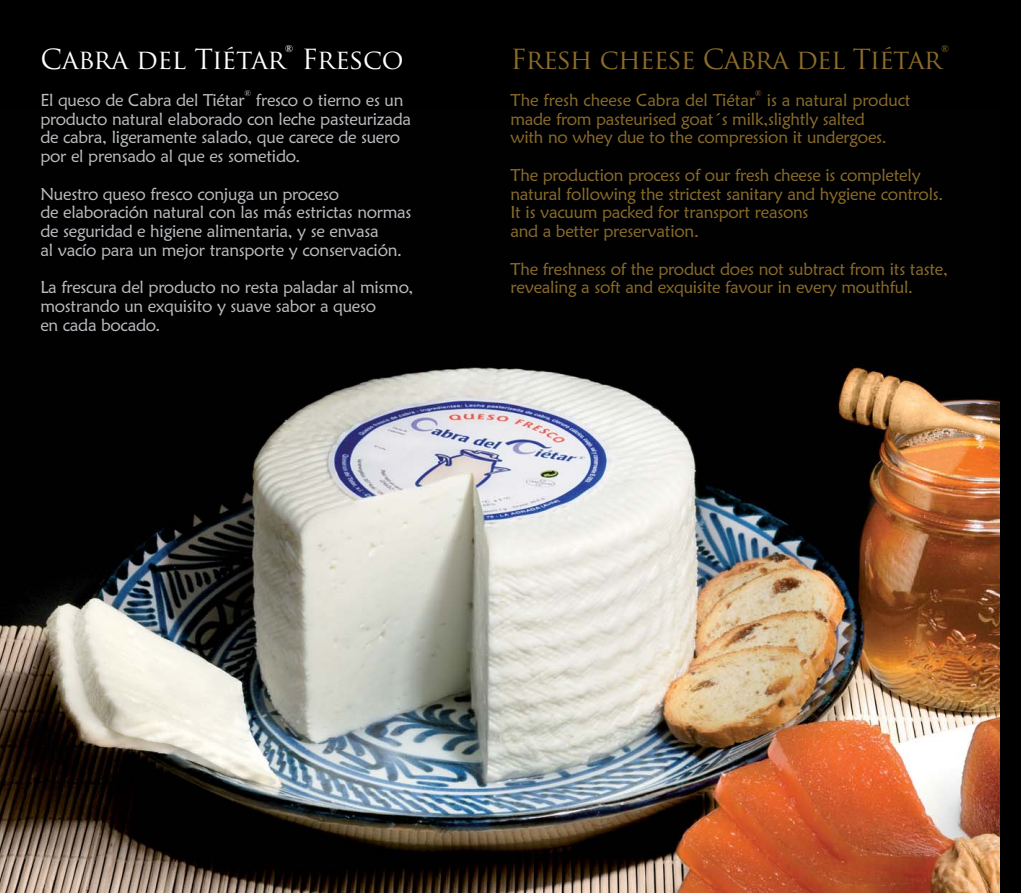
<style>
.page{position:relative;width:1021px;height:893px;background:#fff}
.page>*{position:absolute;margin:0;border:0;box-sizing:border-box;transform-origin:0 0}
.t1{font:27px "Trajan Pro";letter-spacing:-.03em;color:#8a6c2a}
.t2{font:27px "Trajan Pro";letter-spacing:-.015em;color:#fff}
.t3{font:17.25px/18.8px "Maiandra GD";letter-spacing:-.015em;color:#bbbdc0}
.t4{font:17.25px/18.8px "Maiandra GD";letter-spacing:-.015em;color:#8a6c2a}
.t5{font:10.5px "Times New Roman";color:#fff}
.t6{font:10.5px "Times New Roman";color:#8a6c2a}
.t7{font:8.7px "Times New Roman";color:#bbbdc0}
.t8{font:8.7px "Times New Roman";color:#8a6c2a}
</style>
<div class="page">
<div style="left:0;top:0;width:1020px;height:893px;background:#000"></div>
<img style="left:0;top:363px;width:999px;height:530px">
<p class="t5" style="left:285px;top:42px;width:9px">®</p>
<p class="t2" style="left:302px;top:43px;width:103px">Fresco</p>
<p class="t1" style="left:510px;top:43px;width:433px">Fresh cheese Cabra del Tiétar</p>
<p class="t6" style="left:941px;top:42px;width:9px">®</p>
<p class="t2" style="left:40px;top:43px;width:247px">Cabra del Tiétar</p>
<p class="t7" style="left:244px;top:88px;width:8px">®</p>
<p class="t3" style="left:40px;top:92px;width:372px;text-indent:215px">fresco o tierno es un producto natural elaborado con leche pasteurizada de cabra, ligeramente salado, que carece de suero por el prensado al que es sometido.</p>
<p class="t3" style="left:40px;top:186px;width:372px">Nuestro queso fresco conjuga un proceso<br>de elaboración natural con las más estrictas normas de seguridad e higiene alimentaria, y se envasa<br>al vacío para un mejor transporte y conservación.</p>
<p class="t3" style="left:40px;top:280px;width:374px">La frescura del producto no resta paladar al mismo, mostrando un exquisito y suave sabor a queso<br>en cada bocado.</p>
<p class="t3" style="left:40px;top:92px;width:206px">El queso de Cabra del Tiétar</p>
<p class="t8" style="left:755px;top:88px;width:8px">®</p>
<p class="t4" style="left:510px;top:92px;width:401px;text-indent:256px">is a natural product made from pasteurised goat´s milk,slightly salted<br>with no whey due to the compression it undergoes.</p>
<p class="t4" style="left:510px;top:167px;width:434px">The production process of our fresh cheese is completely natural following the strictest sanitary and hygiene controls.<br>It is vacuum packed for transport reasons<br>and a better preservation.</p>
<p class="t4" style="left:510px;top:261px;width:439px">The freshness of the product does not subtract from its taste, revealing a soft and exquisite favour in every mouthful.</p>
<p class="t4" style="left:510px;top:92px;width:246px">The fresh cheese Cabra del Tiétar</p>
</div>
